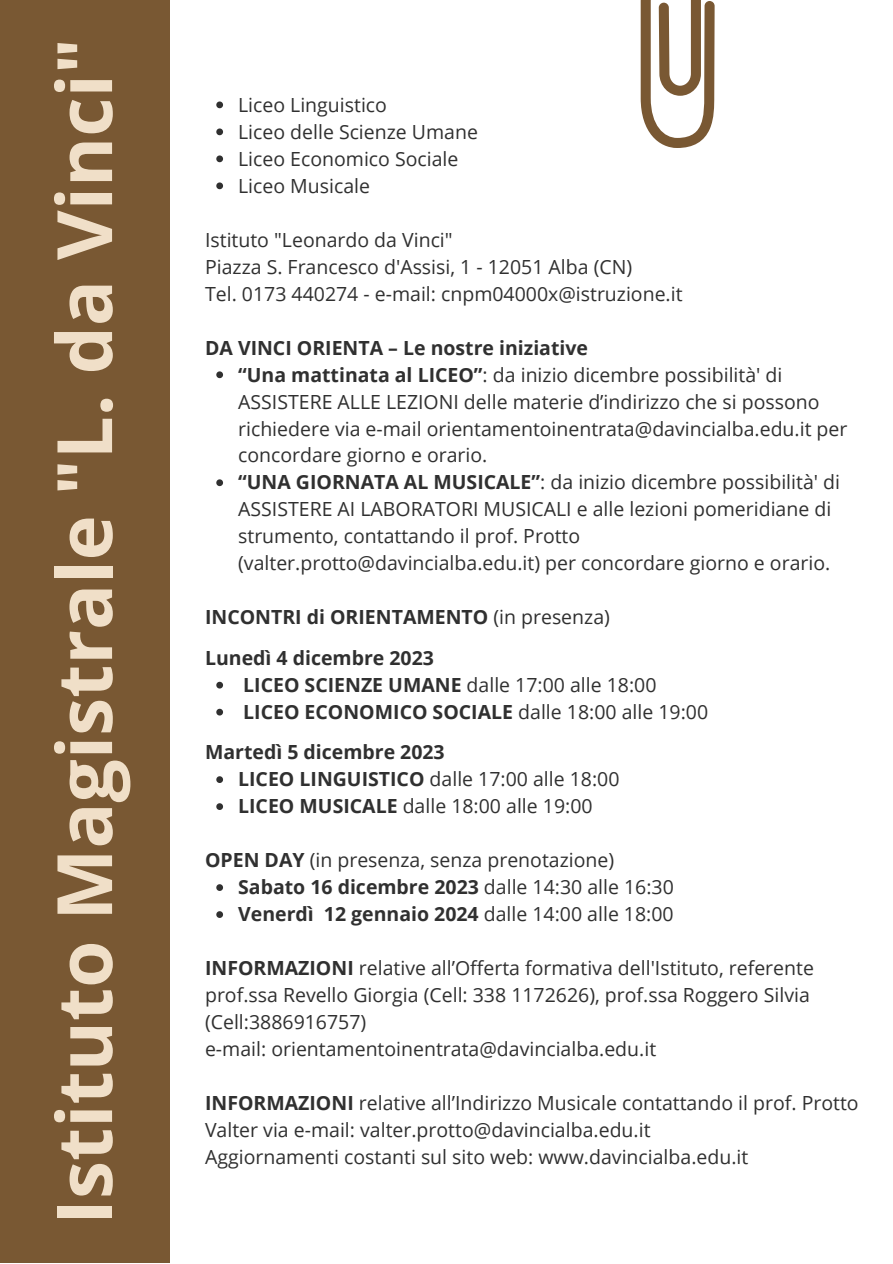
<style>
.page{position:relative;width:893px;height:1264px;background:#fff}
.page>*{position:absolute;margin:0;border:0;box-sizing:border-box;transform-origin:0 0}
.t1{font:700 76.35px "Open Sans";color:#f0dfc8}
.t2{font:19.5px/27px "Open Sans";color:#303030}
.t3{font:700 19.5px "Open Sans";color:#303030}
.s1{font-weight:700}
.s2{font-weight:400}
</style>
<div class="page">
<div style="left:0;top:0;width:170px;height:1262px;background:#795833"></div>
<svg style="left:216px;top:101px;width:7px;height:7px"></svg>
<svg style="left:216px;top:128px;width:7px;height:7px"></svg>
<svg style="left:216px;top:155px;width:7px;height:7px"></svg>
<svg style="left:216px;top:182px;width:7px;height:7px"></svg>
<svg style="left:216px;top:371px;width:7px;height:7px"></svg>
<svg style="left:216px;top:479px;width:7px;height:7px"></svg>
<svg style="left:216px;top:681px;width:7px;height:7px"></svg>
<svg style="left:216px;top:708px;width:7px;height:7px"></svg>
<svg style="left:216px;top:776px;width:7px;height:7px"></svg>
<svg style="left:216px;top:803px;width:7px;height:7px"></svg>
<svg style="left:216px;top:884px;width:7px;height:7px"></svg>
<svg style="left:216px;top:911px;width:7px;height:6px"></svg>
<svg style="left:640px;top:0;width:74px;height:148px"></svg>
<p class="t1" style="left:30px;top:1224px;width:1187px;rotate:-90deg">Istituto Magistrale "L. da Vinci"</p>
<p class="t2" style="left:238px;top:91px;width:150px">Liceo Linguistico</p>
<p class="t2" style="left:238px;top:117px;width:241px">Liceo delle Scienze Umane</p>
<p class="t2" style="left:238px;top:144px;width:222px">Liceo Economico Sociale</p>
<p class="t2" style="left:238px;top:171px;width:133px">Liceo Musicale</p>
<p class="t2" style="left:205px;top:225px;width:249px">Istituto "Leonardo da Vinci"</p>
<p class="t2" style="left:205px;top:252px;width:428px">Piazza S. Francesco d'Assisi, 1 - 12051 Alba (CN)</p>
<p class="t2" style="left:205px;top:279px;width:479px">Tel. 0173 440274 - e-mail: cnpm04000x@istruzione.it</p>
<p class="t3" style="left:205px;top:334px;width:384px">DA VINCI ORIENTA – Le nostre iniziative</p>
<p class="t2" style="left:238px;top:360px;width:610px"><span class="s1">“Una mattinata al LICEO”</span>: da inizio dicembre possibilità' di ASSISTERE ALLE LEZIONI delle materie d’indirizzo che si possono richiedere via e-mail orientamentoinentrata@davincialba.edu.it per concordare giorno e orario.</p>
<p class="t2" style="left:238px;top:468px;width:603px"><span class="s1">“UNA GIORNATA AL MUSICALE”</span>: da inizio dicembre possibilità' di ASSISTERE AI LABORATORI MUSICALI e alle lezioni pomeridiane di strumento, contattando il prof. Protto (valter.protto@davincialba.edu.it) per concordare giorno e orario.</p>
<p class="t3" style="left:205px;top:603px;width:406px">INCONTRI di ORIENTAMENTO <span class="s2">(in presenza)</span></p>
<p class="t3" style="left:205px;top:644px;width:230px">Lunedì 4 dicembre 2023</p>
<p class="t2" style="left:243px;top:671px;width:415px"><span class="s1">LICEO SCIENZE UMANE</span> dalle 17:00 alle 18:00</p>
<p class="t3" style="left:243px;top:698px;width:466px">LICEO ECONOMICO SOCIALE <span class="s2">dalle 18:00 alle 19:00</span></p>
<p class="t3" style="left:205px;top:738px;width:241px">Martedì 5 dicembre 2023</p>
<p class="t2" style="left:238px;top:765px;width:383px"><span class="s1">LICEO LINGUISTICO</span> dalle 17:00 alle 18:00</p>
<p class="t2" style="left:238px;top:792px;width:356px"><span class="s1">LICEO MUSICALE</span> dalle 18:00 alle 19:00</p>
<p class="t2" style="left:205px;top:846px;width:410px"><span class="s1">OPEN DAY</span> (in presenza, senza prenotazione)</p>
<p class="t3" style="left:238px;top:873px;width:437px">Sabato 16 dicembre 2023 <span class="s2">dalle 14:30 alle 16:30</span></p>
<p class="t3" style="left:238px;top:900px;width:437px">Venerdì 12 gennaio 2024 <span class="s2">dalle 14:00 alle 18:00</span></p>
<p class="t2" style="left:205px;top:954px;width:610px"><span class="s1">INFORMAZIONI</span> relative all’Offerta formativa dell'Istituto, referente prof.ssa Revello Giorgia (Cell: 338 1172626), prof.ssa Roggero Silvia (Cell:3886916757)</p>
<p class="t2" style="left:205px;top:1035px;width:452px">e-mail: orientamentoinentrata@davincialba.edu.it</p>
<p class="t2" style="left:205px;top:1089px;width:655px"><span class="s1">INFORMAZIONI</span> relative all’Indirizzo Musicale contattando il prof. Protto<br>Valter via e-mail: valter.protto@davincialba.edu.it</p>
<p class="t2" style="left:205px;top:1143px;width:544px">Aggiornamenti costanti sul sito web: www.davincialba.edu.it</p>
</div>
